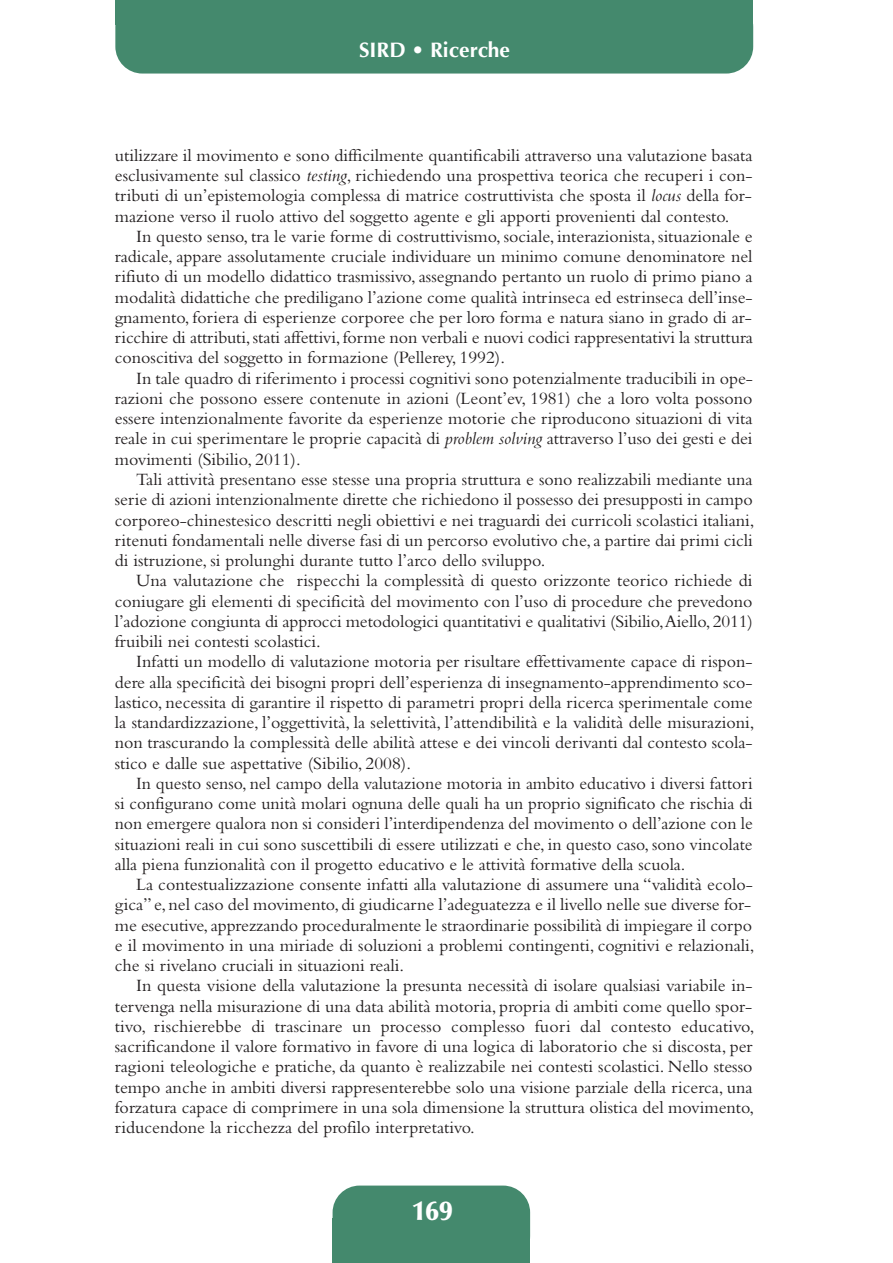
<style>
.page{position:relative;width:893px;height:1263px;background:#fff}
.page>*{position:absolute;margin:0;border:0;box-sizing:border-box;transform-origin:0 0}
.t1{font:900 27px "Optima";color:#fff}
.t2{font:700 21px "Optima";color:#fff}
.t3{font:18px "Bembo";color:#231f20}
.s1{font-style:italic}
</style>
<div class="page">
<div style="left:333px;top:1185px;width:197px;height:78px;background:#44896d;border-radius:27px"></div>
<div style="left:333px;top:1218px;width:197px;height:45px;background:#44896d"></div>
<div style="left:115px;top:0;width:638px;height:74px;background:#44896d;border-radius:27px"></div>
<div style="left:115px;top:0;width:638px;height:24px;background:#44896d"></div>
<p class="t2" style="left:359px;top:38px;width:152px">SIRD • Ricerche</p>
<p class="t3" style="left:115px;top:149px;width:639px">utilizzare il movimento e sono difficilmente quantificabili attraverso una valutazione basata</p>
<p class="t3" style="left:115px;top:169px;width:639px">esclusivamente sul classico <span class="s1">testing</span>, richiedendo una prospettiva teorica che recuperi i con-</p>
<p class="t3" style="left:115px;top:190px;width:639px">tributi di un’epistemologia complessa di matrice costruttivista che sposta il <span class="s1">locus</span> della for-</p>
<p class="t3" style="left:115px;top:210px;width:616px">mazione verso il ruolo attivo del soggetto agente e gli apporti provenienti dal contesto.</p>
<p class="t3" style="left:136px;top:230px;width:618px">In questo senso, tra le varie forme di costruttivismo, sociale, interazionista, situazionale e</p>
<p class="t3" style="left:115px;top:250px;width:639px">radicale, appare assolutamente cruciale individuare un minimo comune denominatore nel</p>
<p class="t3" style="left:115px;top:271px;width:639px">rifiuto di un modello didattico trasmissivo, assegnando pertanto un ruolo di primo piano a</p>
<p class="t3" style="left:115px;top:291px;width:639px">modalità didattiche che prediligano l’azione come qualità intrinseca ed estrinseca dell’inse-</p>
<p class="t3" style="left:115px;top:311px;width:639px">gnamento, foriera di esperienze corporee che per loro forma e natura siano in grado di ar-</p>
<p class="t3" style="left:115px;top:331px;width:640px">ricchire di attributi, stati affettivi, forme non verbali e nuovi codici rappresentativi la struttura</p>
<p class="t3" style="left:115px;top:352px;width:392px">conoscitiva del soggetto in formazione (Pellerey, 1992).</p>
<p class="t3" style="left:136px;top:372px;width:618px">In tale quadro di riferimento i processi cognitivi sono potenzialmente traducibili in ope-</p>
<p class="t3" style="left:115px;top:392px;width:639px">razioni che possono essere contenute in azioni (Leont’ev, 1981) che a loro volta possono</p>
<p class="t3" style="left:115px;top:412px;width:639px">essere intenzionalmente favorite da esperienze motorie che riproducono situazioni di vita</p>
<p class="t3" style="left:115px;top:433px;width:639px">reale in cui sperimentare le proprie capacità di <span class="s1">problem solving</span> attraverso l’uso dei gesti e dei</p>
<p class="t3" style="left:115px;top:453px;width:187px">movimenti (Sibilio, 2011).</p>
<p class="t3" style="left:136px;top:473px;width:618px">Tali attività presentano esse stesse una propria struttura e sono realizzabili mediante una</p>
<p class="t3" style="left:115px;top:493px;width:639px">serie di azioni intenzionalmente dirette che richiedono il possesso dei presupposti in campo</p>
<p class="t3" style="left:115px;top:514px;width:641px">corporeo-chinestesico descritti negli obiettivi e nei traguardi dei curricoli scolastici italiani,</p>
<p class="t3" style="left:115px;top:534px;width:639px">ritenuti fondamentali nelle diverse fasi di un percorso evolutivo che, a partire dai primi cicli</p>
<p class="t3" style="left:115px;top:554px;width:432px">di istruzione, si prolunghi durante tutto l’arco dello sviluppo.</p>
<p class="t3" style="left:136px;top:574px;width:618px">Una valutazione che rispecchi la complessità di questo orizzonte teorico richiede di</p>
<p class="t3" style="left:115px;top:595px;width:639px">coniugare gli elementi di specificità del movimento con l’uso di procedure che prevedono</p>
<p class="t3" style="left:115px;top:615px;width:640px">l’adozione congiunta di approcci metodologici quantitativi e qualitativi (Sibilio,Aiello, 2011)</p>
<p class="t3" style="left:115px;top:635px;width:208px">fruibili nei contesti scolastici.</p>
<p class="t3" style="left:136px;top:655px;width:618px">Infatti un modello di valutazione motoria per risultare effettivamente capace di rispon-</p>
<p class="t3" style="left:115px;top:676px;width:639px">dere alla specificità dei bisogni propri dell’esperienza di insegnamento-apprendimento sco-</p>
<p class="t3" style="left:115px;top:696px;width:639px">lastico, necessita di garantire il rispetto di parametri propri della ricerca sperimentale come</p>
<p class="t3" style="left:115px;top:716px;width:641px">la standardizzazione, l’oggettività, la selettività, l’attendibilità e la validità delle misurazioni,</p>
<p class="t3" style="left:115px;top:736px;width:639px">non trascurando la complessità delle abilità attese e dei vincoli derivanti dal contesto scola-</p>
<p class="t3" style="left:115px;top:757px;width:298px">stico e dalle sue aspettative (Sibilio, 2008).</p>
<p class="t3" style="left:136px;top:777px;width:618px">In questo senso, nel campo della valutazione motoria in ambito educativo i diversi fattori</p>
<p class="t3" style="left:115px;top:797px;width:639px">si configurano come unità molari ognuna delle quali ha un proprio significato che rischia di</p>
<p class="t3" style="left:115px;top:817px;width:639px">non emergere qualora non si consideri l’interdipendenza del movimento o dell’azione con le</p>
<p class="t3" style="left:115px;top:838px;width:639px">situazioni reali in cui sono suscettibili di essere utilizzati e che, in questo caso, sono vincolate</p>
<p class="t3" style="left:115px;top:858px;width:572px">alla piena funzionalità con il progetto educativo e le attività formative della scuola.</p>
<p class="t3" style="left:136px;top:878px;width:618px">La contestualizzazione consente infatti alla valutazione di assumere una “validità ecolo-</p>
<p class="t3" style="left:115px;top:898px;width:638px">gica” e, nel caso del movimento, di giudicarne l’adeguatezza e il livello nelle sue diverse for-</p>
<p class="t3" style="left:115px;top:919px;width:639px">me esecutive, apprezzando proceduralmente le straordinarie possibilità di impiegare il corpo</p>
<p class="t3" style="left:115px;top:939px;width:641px">e il movimento in una miriade di soluzioni a problemi contingenti, cognitivi e relazionali,</p>
<p class="t3" style="left:115px;top:959px;width:291px">che si rivelano cruciali in situazioni reali.</p>
<p class="t3" style="left:136px;top:979px;width:618px">In questa visione della valutazione la presunta necessità di isolare qualsiasi variabile in-</p>
<p class="t3" style="left:115px;top:1000px;width:639px">tervenga nella misurazione di una data abilità motoria, propria di ambiti come quello spor-</p>
<p class="t3" style="left:115px;top:1020px;width:641px">tivo, rischierebbe di trascinare un processo complesso fuori dal contesto educativo,</p>
<p class="t3" style="left:115px;top:1040px;width:639px">sacrificandone il valore formativo in favore di una logica di laboratorio che si discosta, per</p>
<p class="t3" style="left:115px;top:1060px;width:639px">ragioni teleologiche e pratiche, da quanto è realizzabile nei contesti scolastici. Nello stesso</p>
<p class="t3" style="left:115px;top:1081px;width:639px">tempo anche in ambiti diversi rappresenterebbe solo una visione parziale della ricerca, una</p>
<p class="t3" style="left:115px;top:1101px;width:641px">forzatura capace di comprimere in una sola dimensione la struttura olistica del movimento,</p>
<p class="t3" style="left:115px;top:1121px;width:362px">riducendone la ricchezza del profilo interpretativo.</p>
<p class="t1" style="left:412px;top:1200px;width:42px">169</p>
</div>
